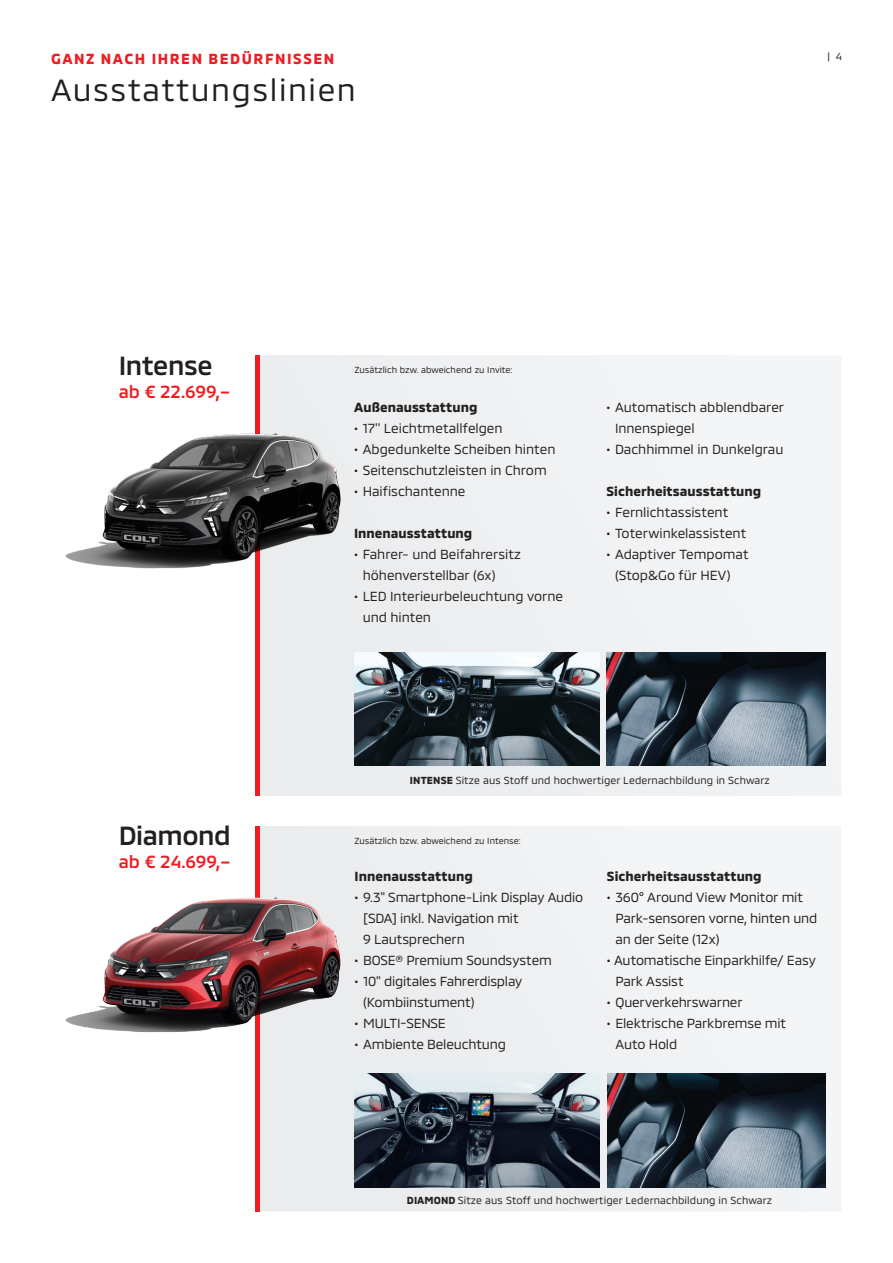
<style>
.page{position:relative;width:893px;height:1263px;background:#fff}
.page>*{position:absolute;margin:0;border:0;box-sizing:border-box;transform-origin:0 0}
.t1{font:31.5px "MMC";letter-spacing:.05em;color:#231f20}
.t2{font:500 27px "MMC";letter-spacing:-.015em;color:#231f20}
.t3{font:500 18px "MMC";letter-spacing:-.005em;color:#ee1d23}
.t4{font:700 15px "MMC";letter-spacing:.1em;color:#ee1d23}
.Lopende_teksten{font:13.5px/21px "MMC";letter-spacing:-.005em;color:#231f20}
.Lopende_teksten-2{font:700 13.5px "MMC";letter-spacing:.005em;color:#231f20}
.t5{font:10.5px "MMC";letter-spacing:.01em;color:#231f20}
.Reifenübersicht{font:9px "MMC Trial 1";color:#231f20}
.s1{font-weight:700}
</style>
<div class="page">
<div style="left:258px;top:355px;width:584px;height:441px;background:#eff1f3"></div>
<div style="left:258px;top:826px;width:584px;height:385px;background:#eff1f3"></div>
<hr style="left:256px;top:355px;width:4px;height:441px;background:#ee1d23">
<hr style="left:256px;top:826px;width:4px;height:385px;background:#ee1d23">
<img style="left:65px;top:365px;width:276px;height:212px">
<img style="left:65px;top:869px;width:276px;height:212px">
<img style="left:607px;top:652px;width:219px;height:114px">
<img style="left:354px;top:652px;width:245px;height:114px">
<img style="left:354px;top:1074px;width:245px;height:113px">
<img style="left:607px;top:1074px;width:218px;height:113px">
<p class="t4" style="left:51px;top:47px;width:285px">GANZ NACH IHREN BEDÜRFNISSEN</p>
<p class="t5" style="left:827px;top:48px;width:16px">| 4</p>
<p class="t1" style="left:51px;top:64px;width:306px">Ausstattungslinien</p>
<p class="t2" style="left:119px;top:344px;width:95px">Intense</p>
<p class="t3" style="left:119px;top:377px;width:113px">ab € 22.699,–</p>
<p class="t2" style="left:119px;top:814px;width:114px">Diamond</p>
<p class="t3" style="left:119px;top:847px;width:114px">ab € 24.699,–</p>
<p class="Reifenübersicht" style="left:354px;top:364px;width:159px">Zusätzlich bzw. abweichend zu Invite:</p>
<p class="Lopende_teksten-2" style="left:354px;top:396px;width:125px">Außenausstattung</p>
<p class="Lopende_teksten" style="left:354px;top:416px;width:150px">• 17'' Leichtmetallfelgen</p>
<p class="Lopende_teksten" style="left:354px;top:437px;width:203px">• Abgedunkelte Scheiben hinten</p>
<p class="Lopende_teksten" style="left:354px;top:458px;width:194px">• Seitenschutzleisten in Chrom</p>
<p class="Lopende_teksten" style="left:354px;top:479px;width:113px">• Haifischantenne</p>
<p class="Lopende_teksten-2" style="left:354px;top:522px;width:120px">Innenausstattung</p>
<p class="Lopende_teksten" style="left:363px;top:542px;width:160px;text-indent:-9px">• Fahrer- und Beifahrersitz höhenverstellbar (6x)</p>
<p class="Lopende_teksten" style="left:363px;top:584px;width:202px;text-indent:-9px">• LED Interieurbeleuchtung vorne und hinten</p>
<p class="Lopende_teksten" style="left:615px;top:395px;width:171px;text-indent:-9px">• Automatisch abblendbarer<br>Innenspiegel</p>
<p class="Lopende_teksten" style="left:606px;top:437px;width:178px">• Dachhimmel in Dunkelgrau</p>
<p class="Lopende_teksten-2" style="left:606px;top:480px;width:156px">Sicherheitsausstattung</p>
<p class="Lopende_teksten" style="left:606px;top:500px;width:123px">• Fernlichtassistent</p>
<p class="Lopende_teksten" style="left:606px;top:521px;width:141px">• Toterwinkelassistent</p>
<p class="Lopende_teksten" style="left:615px;top:542px;width:135px;text-indent:-9px">• Adaptiver Tempomat (Stop&amp;Go für HEV)</p>
<p class="t5" style="left:410px;top:771px;width:362px"><span class="s1">INTENSE</span> Sitze aus Stoff und hochwertiger Ledernachbildung in Schwarz</p>
<p class="Reifenübersicht" style="left:354px;top:835px;width:168px">Zusätzlich bzw. abweichend zu Intense:</p>
<p class="Lopende_teksten-2" style="left:355px;top:866px;width:120px">Innenausstattung</p>
<p class="Lopende_teksten" style="left:363px;top:885px;width:222px;text-indent:-9px">• 9.3" Smartphone-Link Display Audio [SDA] inkl. Navigation mit<br>9 Lautsprechern</p>
<p class="Lopende_teksten" style="left:355px;top:948px;width:199px">• BOSE® Premium Soundsystem</p>
<p class="Lopende_teksten" style="left:363px;top:969px;width:161px;text-indent:-9px">• 10" digitales Fahrerdisplay (Kombiinstument)</p>
<p class="Lopende_teksten" style="left:355px;top:1011px;width:93px">• MULTI-SENSE</p>
<p class="Lopende_teksten" style="left:355px;top:1032px;width:153px">• Ambiente Beleuchtung</p>
<p class="Lopende_teksten-2" style="left:607px;top:866px;width:156px">Sicherheitsausstattung</p>
<p class="Lopende_teksten" style="left:615px;top:885px;width:203px;text-indent:-9px">• 360° Around View Monitor mit<br>Park-sensoren vorne, hinten und an der Seite (12x)</p>
<p class="Lopende_teksten" style="left:615px;top:948px;width:202px;text-indent:-9px">• Automatische Einparkhilfe/ Easy<br>Park Assist</p>
<p class="Lopende_teksten" style="left:607px;top:990px;width:137px">• Querverkehrswarner</p>
<p class="Lopende_teksten" style="left:615px;top:1011px;width:172px;text-indent:-9px">• Elektrische Parkbremse mit<br>Auto Hold</p>
<p class="t5" style="left:407px;top:1192px;width:367px"><span class="s1">DIAMOND</span> Sitze aus Stoff und hochwertiger Ledernachbildung in Schwarz</p>
</div>
